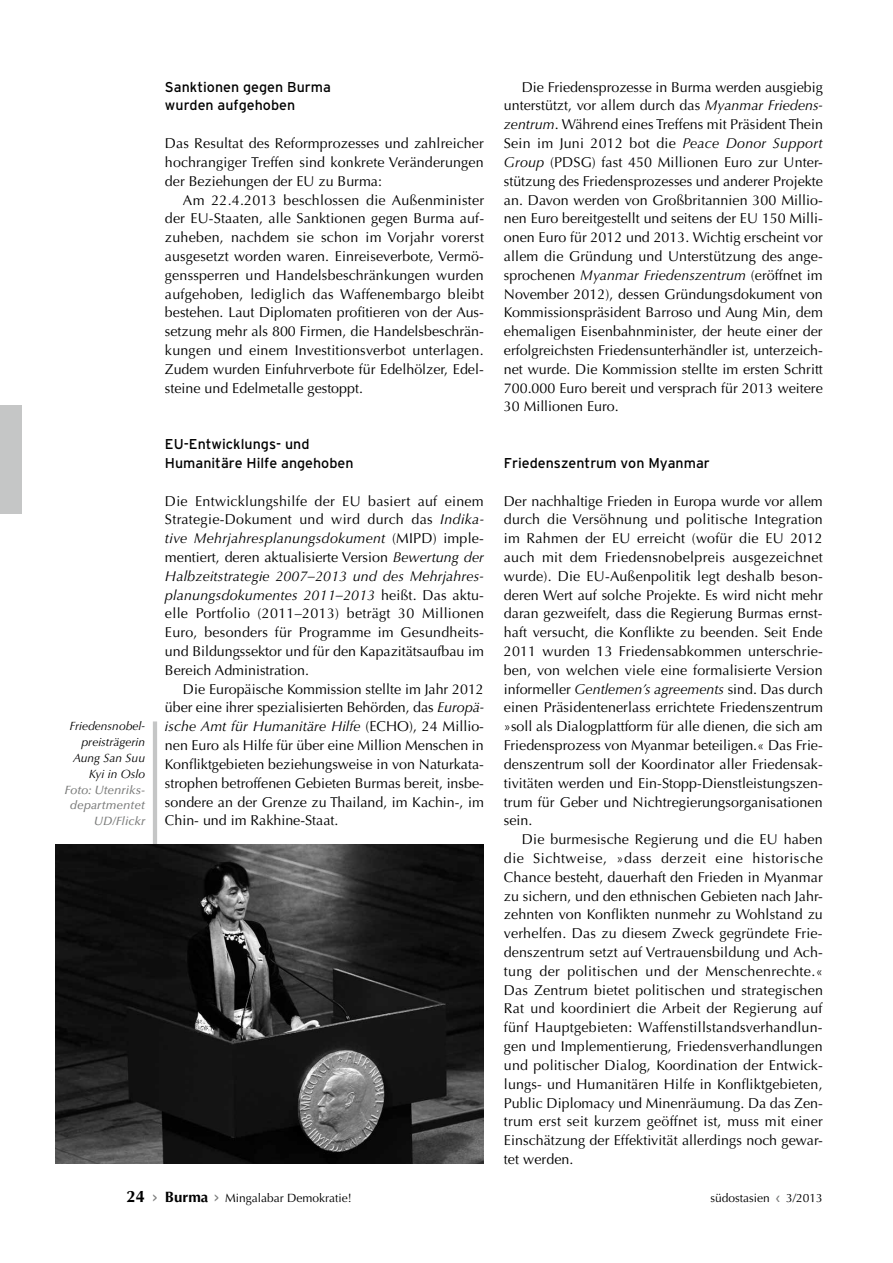
<style>
.page{position:relative;width:893px;height:1263px;background:#fff}
.page>*{position:absolute;margin:0;border:0;box-sizing:border-box;transform-origin:0 0}
.t1{font:14.25px/18.8px "Optima LT Std";color:#000;text-align:justify}
.t2{font:14.25px/18.8px "Interstate";color:#000}
.t3{font:12px "Optima LT Std";color:#000}
.t4{font:italic 12px/15.9px "Optima LT Std";color:#000;text-align:right}
.t5{font:italic 500 12px/15.9px "Optima LT Std";color:#7a7b7a;text-align:right}
.s1{font-style:italic}
.s2{font-weight:700;font-size:16.5px}
.s3{font-family:"Interstate Regular 3";color:#7a7b7a}
.s4{font-weight:700;font-size:15px}
.s5{font-family:"Interstate";color:#7a7b7a}
</style>
<div class="page">
<hr style="left:153px;top:721px;width:4px;height:166px;background:#c5c6c6">
<img style="left:56px;top:844px;width:428px;height:320px">
<div style="left:0;top:405px;width:21px;height:109px;background:#c5c6c6"></div>
<p class="t4" style="left:70px;top:718px;width:77px">Friedensnobel&shy;preisträgerin<br>Aung San Suu<br>Kyi in Oslo</p>
<p class="t5" style="left:64px;top:782px;width:82px">Foto: Utenriks&shy;departmentet<br>UD/Flickr</p>
<p class="t2" style="left:165px;top:77px;width:167px">Sanktionen gegen Burma wurden aufgehoben</p>
<p class="t1" style="left:165px;top:134px;width:320px">Das Resultat des Reformprozesses und zahlreicher hochrangiger Treffen sind konkrete Veränderungen der Beziehungen der EU zu Burma:</p>
<p class="t1" style="left:165px;top:190px;width:321px;text-indent:18px">Am 22.4.2013 beschlossen die Außenminister der EU-Staaten, alle Sanktionen gegen Burma auf&shy;zuheben, nachdem sie schon im Vorjahr vorerst ausgesetzt worden waren. Einreiseverbote, Vermö&shy;genssperren und Handelsbeschränkungen wurden aufgehoben, lediglich das Waffenembargo bleibt bestehen. Laut Diplomaten profitieren von der Aus&shy;setzung mehr als 800 Firmen, die Handelsbeschrän&shy;kungen und einem Investitionsverbot unterlagen.<br>Zudem wurden Einfuhrverbote für Edelhölzer, Edel&shy;steine und Edelmetalle gestoppt.</p>
<p class="t2" style="left:165px;top:435px;width:190px">EU-Entwicklungs- und<br>Humanitäre Hilfe angehoben</p>
<p class="t1" style="left:165px;top:491px;width:321px">Die Entwicklungshilfe der EU basiert auf einem Strategie-Dokument und wird durch das <span class="s1">Indika&shy;tive Mehrjahresplanungsdokument</span> (MIPD) imple&shy;mentiert, deren aktualisierte Version <span class="s1">Bewertung der Halbzeitstrategie 2007–2013 und des Mehrjahres&shy;planungsdokumentes 2011–2013</span> heißt. Das aktu&shy;elle Portfolio (2011–2013) beträgt 30 Millionen Euro, besonders für Programme im Gesundheits&shy;und Bildungssektor und für den Kapazitätsaufbau im Bereich Administration.</p>
<p class="t1" style="left:165px;top:680px;width:321px;text-indent:18px">Die Europäische Kommission stellte im Jahr 2012 über eine ihrer spezialisierten Behörden, das <span class="s1">Europä&shy;ische Amt für Humanitäre Hilfe</span> (ECHO), 24 Millio&shy;nen Euro als Hilfe für über eine Million Menschen in Konfliktgebieten beziehungsweise in von Naturkata&shy;strophen betroffenen Gebieten Burmas bereit, insbe&shy;sondere an der Grenze zu Thailand, im Kachin-, im Chin- und im Rakhine-Staat.</p>
<p class="t1" style="left:504px;top:78px;width:321px;text-indent:18px">Die Friedensprozesse in Burma werden ausgiebig unterstützt, vor allem durch das <span class="s1">Myanmar Friedens&shy;zentrum</span>. Während eines Treffens mit Präsident Thein Sein im Juni 2012 bot die <span class="s1">Peace Donor Support Group</span> (PDSG) fast 450 Millionen Euro zur Unter&shy;stützung des Friedensprozesses und anderer Projekte an. Davon werden von Großbritannien 300 Millio&shy;nen Euro bereitgestellt und seitens der EU 150 Milli&shy;onen Euro für 2012 und 2013. Wichtig erscheint vor allem die Gründung und Unterstützung des ange&shy;sprochenen <span class="s1">Myanmar Friedenszentrum</span> (eröffnet im November 2012), dessen Gründungsdokument von Kommissionspräsident Barroso und Aung Min, dem ehemaligen Eisenbahnminister, der heute einer der erfolgreichsten Friedensunterhändler ist, unterzeich&shy;net wurde. Die Kommission stellte im ersten Schritt 700.000 Euro bereit und versprach für 2013 weitere 30 Millionen Euro.</p>
<p class="t2" style="left:504px;top:453px;width:207px">Friedenszentrum von Myanmar</p>
<p class="t1" style="left:504px;top:491px;width:321px">Der nachhaltige Frieden in Europa wurde vor allem durch die Versöhnung und politische Integration im Rahmen der EU erreicht (wofür die EU 2012 auch mit dem Friedensnobelpreis ausgezeichnet wurde). Die EU-Außenpolitik legt deshalb beson&shy;deren Wert auf solche Projekte. Es wird nicht mehr daran gezweifelt, dass die Regierung Burmas ernst&shy;haft versucht, die Konflikte zu beenden. Seit Ende 2011 wurden 13 Friedensabkommen unterschrie&shy;ben, von welchen viele eine formalisierte Version informeller <span class="s1">Gentlemen’s agreements</span> sind. Das durch einen Präsidentenerlass errichtete Friedenszentrum »soll als Dialogplattform für alle dienen, die sich am Friedensprozess von Myanmar beteiligen.« Das Frie&shy;denszentrum soll der Koordinator aller Friedensak&shy;tivitäten werden und Ein-Stopp-Dienstleistungszen&shy;trum für Geber und Nichtregierungsorganisationen sein.</p>
<p class="t1" style="left:504px;top:830px;width:321px;text-indent:18px">Die burmesische Regierung und die EU haben die Sichtweise, »dass derzeit eine historische Chance besteht, dauerhaft den Frieden in Myanmar zu sichern, und den ethnischen Gebieten nach Jahr&shy;zehnten von Konflikten nunmehr zu Wohlstand zu verhelfen. Das zu diesem Zweck gegründete Frie&shy;denszentrum setzt auf Vertrauensbildung und Ach&shy;tung der politischen und der Menschenrechte.« Das Zentrum bietet politischen und strategischen Rat und koordiniert die Arbeit der Regierung auf fünf Hauptgebieten: Waffenstillstandsverhandlun&shy;gen und Implementierung, Friedensverhandlungen und politischer Dialog, Koordination der Entwick&shy;lungs- und Humanitären Hilfe in Konfliktgebieten, Public Diplomacy und Minenräumung. Da das Zen&shy;trum erst seit kurzem geöffnet ist, muss mit einer Einschätzung der Effektivität allerdings noch gewar&shy;tet werden.</p>
<p class="t3" style="left:127px;top:1190px;width:227px"><span class="s2">24</span> <span class="s3">&gt;</span> <span class="s4">Burma</span> <span class="s5">&gt;</span> Mingalabar Demokratie!</p>
<p class="t3" style="left:710px;top:1190px;width:114px">südostasien <span class="s5">‹</span> 3/2013</p>
</div>
